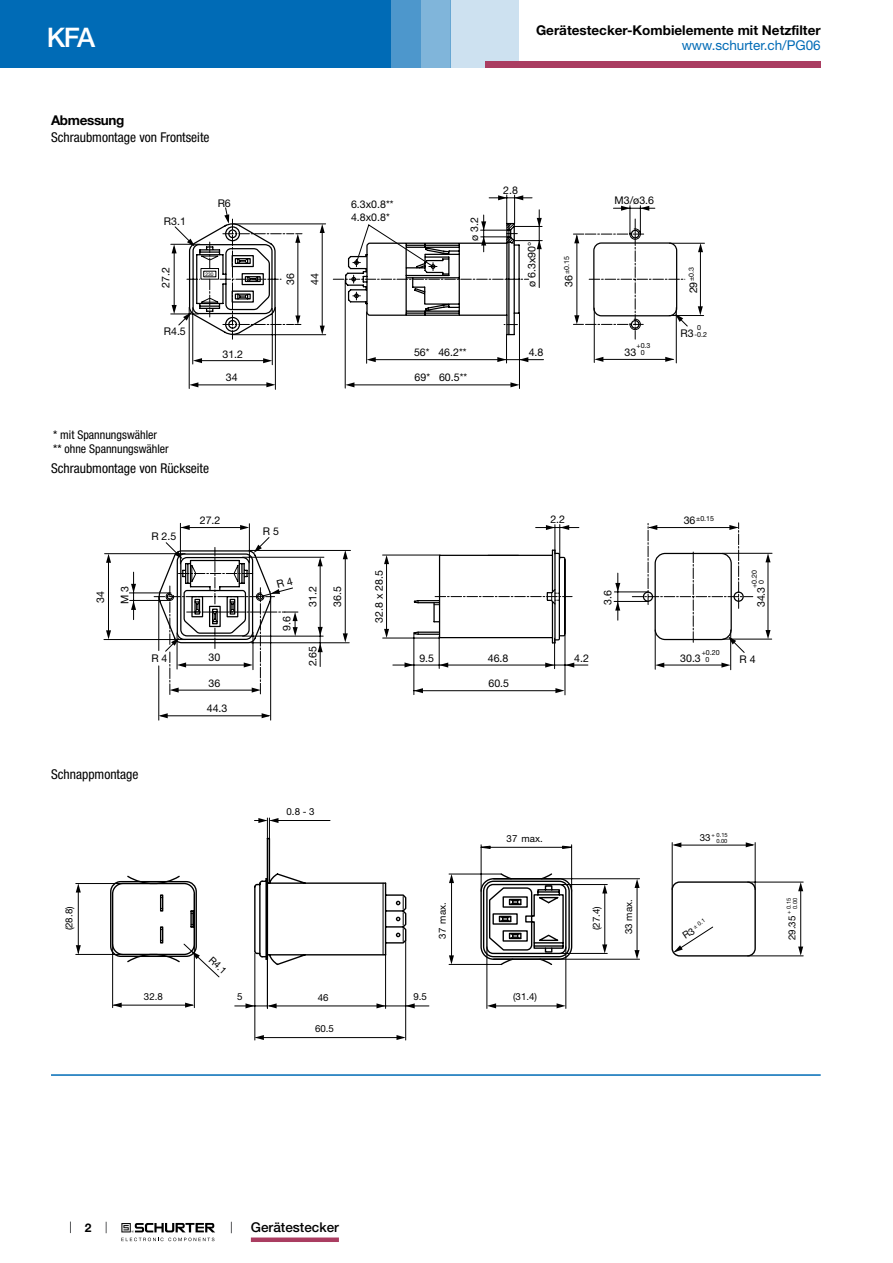
<style>
.page{position:relative;width:893px;height:1263px;background:#fff}
.page>*{position:absolute;margin:0;border:0;box-sizing:border-box;transform-origin:0 0}
.t1{font:500 27px "Helvetica Neue LT";color:#fff}
.t2{font:condensed 13.5px "Helvetica Neue LT";color:#000}
.t3{font:700 13.5px "Helvetica Neue LT";color:#000}
.t4{font:13.5px "Helvetica Neue LT";color:#006bb6}
.t5{font:500 13.5px "Helvetica Neue LT";color:#000}
.t6{font:700 13.5px "Helvetica Neue LT";letter-spacing:-.025em;color:#000}
.t7{font:condensed 12px/14.4px "Helvetica Neue LT";color:#000}
.t8{font:700 12px "Helvetica Neue LT";color:#000}
.t9{font:10.65px/12.8px "Helvetica Neue LT";color:#000}
.t10{font:9.75px "Helvetica Neue LT";color:#000}
.t11{font:7.05px/7.1px "Helvetica Neue LT";color:#000;text-align:center}
.t12{font:5.7px/6.1px "Helvetica Neue LT";color:#000;text-align:right}
.t13{font:4.8px "Helvetica Neue LT";color:#000}
.s1{font-size:10.65px}
.s2{font-size:9.75px}
</style>
<div class="page">
<svg style="left:70px;top:1221px;width:1px;height:12px"></svg>
<svg style="left:121px;top:1223px;width:94px;height:18px"></svg>
<div style="left:0;top:0;width:391px;height:68px;background:#006bb6"></div>
<div style="left:421px;top:0;width:30px;height:68px;background:#80b5da"></div>
<div style="left:391px;top:0;width:30px;height:68px;background:#4d97cc"></div>
<div style="left:451px;top:0;width:68px;height:68px;background:#cde1f0"></div>
<div style="left:485px;top:62px;width:336px;height:6px;background:#aa3d61"></div>
<div style="left:251px;top:1237px;width:88px;height:5px;background:#aa3d61"></div>
<svg style="left:170px;top:195px;width:535px;height:195px"></svg>
<svg style="left:574px;top:234px;width:5px;height:9px"></svg>
<svg style="left:574px;top:315px;width:5px;height:9px"></svg>
<svg style="left:698px;top:243px;width:5px;height:9px"></svg>
<svg style="left:698px;top:306px;width:5px;height:9px"></svg>
<svg style="left:665px;top:357px;width:9px;height:5px"></svg>
<svg style="left:594px;top:357px;width:9px;height:5px"></svg>
<svg style="left:621px;top:206px;width:9px;height:5px"></svg>
<svg style="left:640px;top:206px;width:9px;height:5px"></svg>
<svg style="left:585px;top:219px;width:100px;height:120px"></svg>
<svg style="left:172px;top:244px;width:5px;height:9px"></svg>
<svg style="left:172px;top:305px;width:5px;height:9px"></svg>
<svg style="left:320px;top:224px;width:5px;height:9px"></svg>
<svg style="left:320px;top:326px;width:5px;height:9px"></svg>
<svg style="left:263px;top:358px;width:9px;height:5px"></svg>
<svg style="left:266px;top:382px;width:9px;height:5px"></svg>
<svg style="left:193px;top:358px;width:9px;height:5px"></svg>
<svg style="left:514px;top:195px;width:9px;height:5px"></svg>
<svg style="left:498px;top:195px;width:9px;height:5px"></svg>
<svg style="left:183px;top:312px;width:8px;height:9px"></svg>
<svg style="left:187px;top:239px;width:8px;height:8px"></svg>
<svg style="left:220px;top:214px;width:80px;height:125px"></svg>
<svg style="left:481px;top:236px;width:5px;height:10px"></svg>
<svg style="left:481px;top:221px;width:5px;height:9px"></svg>
<svg style="left:537px;top:240px;width:5px;height:9px"></svg>
<svg style="left:537px;top:218px;width:5px;height:9px"></svg>
<svg style="left:519px;top:357px;width:9px;height:5px"></svg>
<svg style="left:497px;top:357px;width:9px;height:5px"></svg>
<svg style="left:345px;top:382px;width:9px;height:5px"></svg>
<svg style="left:189px;top:382px;width:9px;height:5px"></svg>
<svg style="left:510px;top:382px;width:10px;height:5px"></svg>
<svg style="left:367px;top:357px;width:9px;height:5px"></svg>
<svg style="left:158px;top:523px;width:614px;height:197px"></svg>
<svg style="left:413px;top:549px;width:159px;height:95px"></svg>
<svg style="left:546px;top:525px;width:23px;height:5px"></svg>
<svg style="left:439px;top:662px;width:9px;height:5px"></svg>
<svg style="left:414px;top:688px;width:9px;height:5px"></svg>
<svg style="left:555px;top:688px;width:9px;height:5px"></svg>
<svg style="left:405px;top:662px;width:9px;height:5px"></svg>
<svg style="left:565px;top:662px;width:9px;height:6px"></svg>
<svg style="left:545px;top:662px;width:9px;height:6px"></svg>
<svg style="left:181px;top:525px;width:9px;height:5px"></svg>
<svg style="left:240px;top:525px;width:9px;height:5px"></svg>
<svg style="left:343px;top:550px;width:5px;height:9px"></svg>
<svg style="left:318px;top:643px;width:5px;height:9px"></svg>
<svg style="left:343px;top:633px;width:5px;height:9px"></svg>
<svg style="left:318px;top:557px;width:5px;height:9px"></svg>
<svg style="left:318px;top:627px;width:5px;height:9px"></svg>
<svg style="left:384px;top:555px;width:5px;height:9px"></svg>
<svg style="left:384px;top:629px;width:5px;height:9px"></svg>
<svg style="left:765px;top:553px;width:5px;height:9px"></svg>
<svg style="left:765px;top:630px;width:5px;height:9px"></svg>
<svg style="left:615px;top:601px;width:5px;height:10px"></svg>
<svg style="left:615px;top:583px;width:5px;height:9px"></svg>
<svg style="left:159px;top:713px;width:9px;height:5px"></svg>
<svg style="left:262px;top:713px;width:9px;height:5px"></svg>
<svg style="left:655px;top:663px;width:9px;height:5px"></svg>
<svg style="left:721px;top:663px;width:9px;height:5px"></svg>
<svg style="left:632px;top:523px;width:121px;height:121px"></svg>
<svg style="left:256px;top:1035px;width:8px;height:5px"></svg>
<svg style="left:396px;top:1035px;width:9px;height:5px"></svg>
<hr style="left:405px;top:940px;width:1px;height:100px;background:#000">
<hr style="left:255px;top:953px;width:1px;height:87px;background:#000">
<hr style="left:256px;top:1037px;width:148px;height:1px;background:#000">
<svg style="left:75px;top:818px;width:728px;height:190px"></svg>
<hr style="left:51px;top:1074px;width:770px;height:2px;background:#006bb6">
<svg style="left:104px;top:537px;width:194px;height:157px"></svg>
<h1 class="t1" style="left:47px;top:21px;width:50px">KFA</h1>
<p class="t3" style="left:536px;top:22px;width:286px">Gerätestecker-Kombielemente mit Netzfilter</p>
<p class="t4" style="left:682px;top:37px;width:140px">www.schurter.ch/PG06</p>
<p class="t6" style="left:51px;top:112px;width:75px">Abmessung</p>
<p class="t2" style="left:51px;top:130px;width:160px">Schraubmontage von Frontseite</p>
<p class="t9" style="left:503px;top:183px;width:16px">2.8</p>
<p class="t9" style="left:164px;top:215px;width:24px">R3.1</p>
<p class="t9" style="left:218px;top:196px;width:15px">R6</p>
<p class="t9" style="left:351px;top:197px;width:44px">6.3x0.8**<br>4.8x0.8*</p>
<p class="t9" style="left:468px;top:241px;width:25px;rotate:-90deg">ø 3.2</p>
<p class="t9" style="left:615px;top:193px;width:41px">M3/ø3.6</p>
<p class="t9" style="left:159px;top:288px;width:22px;rotate:-90deg">27.2</p>
<p class="t13" style="left:206px;top:271px;width:10px">230</p>
<p class="t9" style="left:284px;top:285px;width:13px;rotate:-90deg">36</p>
<p class="t9" style="left:308px;top:285px;width:13px;rotate:-90deg">44</p>
<p class="t9" style="left:525px;top:287px;width:47px;rotate:-90deg">ø 6.3x90°</p>
<p class="t11" style="left:563px;top:287px;width:32px;rotate:-90deg"><span class="s1">36</span>±0.15</p>
<p class="t11" style="left:688px;top:281px;width:16px;rotate:-90deg">±0.3</p>
<p class="t9" style="left:687px;top:293px;width:13px;rotate:-90deg">29</p>
<p class="t9" style="left:164px;top:324px;width:24px">R4.5</p>
<p class="t11" style="left:694px;top:324px;width:14px">0 -0.2</p>
<p class="t9" style="left:680px;top:326px;width:15px">R3</p>
<p class="t9" style="left:222px;top:347px;width:22px">31.2</p>
<p class="t9" style="left:226px;top:371px;width:13px">34</p>
<p class="t9" style="left:414px;top:345px;width:54px">56* 46.2**</p>
<p class="t9" style="left:415px;top:371px;width:54px">69* 60.5**</p>
<p class="t9" style="left:529px;top:345px;width:16px">4.8</p>
<p class="t11" style="left:636px;top:342px;width:16px">+0.3<br>0</p>
<p class="t9" style="left:625px;top:345px;width:13px">33</p>
<p class="t7" style="left:53px;top:427px;width:117px">* mit Spannungswähler<br>** ohne Spannungswähler</p>
<p class="t2" style="left:51px;top:460px;width:160px">Schraubmontage von Rückseite</p>
<p class="t9" style="left:200px;top:514px;width:22px">27.2</p>
<p class="t9" style="left:550px;top:513px;width:16px">2.2</p>
<p class="t11" style="left:696px;top:514px;width:20px">±0.15</p>
<p class="t9" style="left:684px;top:513px;width:13px">36</p>
<p class="t9" style="left:151px;top:530px;width:26px">R 2.5</p>
<p class="t9" style="left:263px;top:525px;width:18px">R 5</p>
<p class="t9" style="left:94px;top:602px;width:13px;rotate:-90deg">34</p>
<p class="t9" style="left:118px;top:604px;width:20px;rotate:-90deg">M 3</p>
<p class="t9" style="left:151px;top:652px;width:18px">R 4</p>
<p class="t9" style="left:209px;top:651px;width:13px">30</p>
<p class="t9" style="left:280px;top:631px;width:16px;rotate:-90deg">9.6</p>
<p class="t11" style="left:751px;top:584px;width:16px;text-align:left;text-indent:-4px;rotate:-90deg">+0.20<br>0</p>
<p class="t9" style="left:373px;top:623px;width:54px;rotate:-90deg">32.8 x 28.5</p>
<p class="t9" style="left:306px;top:607px;width:22px;rotate:-90deg">31.2</p>
<p class="t9" style="left:331px;top:607px;width:22px;rotate:-90deg">36.5</p>
<p class="t9" style="left:306px;top:666px;width:22px;rotate:-90deg">2.65</p>
<p class="t9" style="left:680px;top:652px;width:22px">30.3</p>
<p class="t9" style="left:755px;top:607px;width:22px;rotate:-90deg">34.3</p>
<p class="t9" style="left:601px;top:605px;width:16px;rotate:-90deg">3.6</p>
<p class="t11" style="left:706px;top:648px;width:16px;text-align:left;text-indent:-4px">+0.20<br>0</p>
<p class="t9" style="left:739px;top:653px;width:18px">R 4</p>
<p class="t9" style="left:419px;top:651px;width:16px">9.5</p>
<p class="t9" style="left:488px;top:652px;width:22px">46.8</p>
<p class="t9" style="left:574px;top:651px;width:16px">4.2</p>
<p class="t9" style="left:209px;top:677px;width:13px">36</p>
<p class="t9" style="left:488px;top:677px;width:22px">60.5</p>
<p class="t9" style="left:207px;top:702px;width:22px">44.3</p>
<p class="t2" style="left:51px;top:766px;width:89px">Schnappmontage</p>
<p class="t10" style="left:287px;top:805px;width:30px">0.8 - 3</p>
<p class="t10" style="left:507px;top:833px;width:38px">37 max.</p>
<p class="t12" style="left:711px;top:831px;width:18px">+ 0.15<br>0.00</p>
<p class="t10" style="left:700px;top:832px;width:12px">33</p>
<p class="t10" style="left:63px;top:930px;width:26px;rotate:-90deg">(28.8)</p>
<p class="t10" style="left:436px;top:939px;width:38px;rotate:-90deg">37 max.</p>
<p class="t10" style="left:590px;top:930px;width:26px;rotate:-90deg">(27.4)</p>
<p class="t10" style="left:623px;top:934px;width:36px;rotate:-90deg">33 max.</p>
<p class="t12" style="left:681px;top:932px;width:28px;rotate:-34deg"><span class="s2">R3</span> ± 0.1</p>
<p class="t12" style="left:786px;top:914px;width:18px;rotate:-90deg">+ 0.15<br>0.00</p>
<p class="t10" style="left:786px;top:940px;width:26px;rotate:-90deg">29.35</p>
<p class="t10" style="left:214px;top:954px;width:22px;rotate:43deg">R4.1</p>
<p class="t10" style="left:144px;top:991px;width:20px">32.8</p>
<p class="t10" style="left:237px;top:991px;width:7px">5</p>
<p class="t10" style="left:318px;top:991px;width:12px">46</p>
<p class="t10" style="left:413px;top:991px;width:15px">9.5</p>
<p class="t10" style="left:315px;top:1022px;width:20px">60.5</p>
<p class="t10" style="left:513px;top:991px;width:25px">(31.4)</p>
<p class="t8" style="left:85px;top:1220px;width:8px">2</p>
<p class="t5" style="left:251px;top:1219px;width:90px">Gerätestecker</p>
</div>
